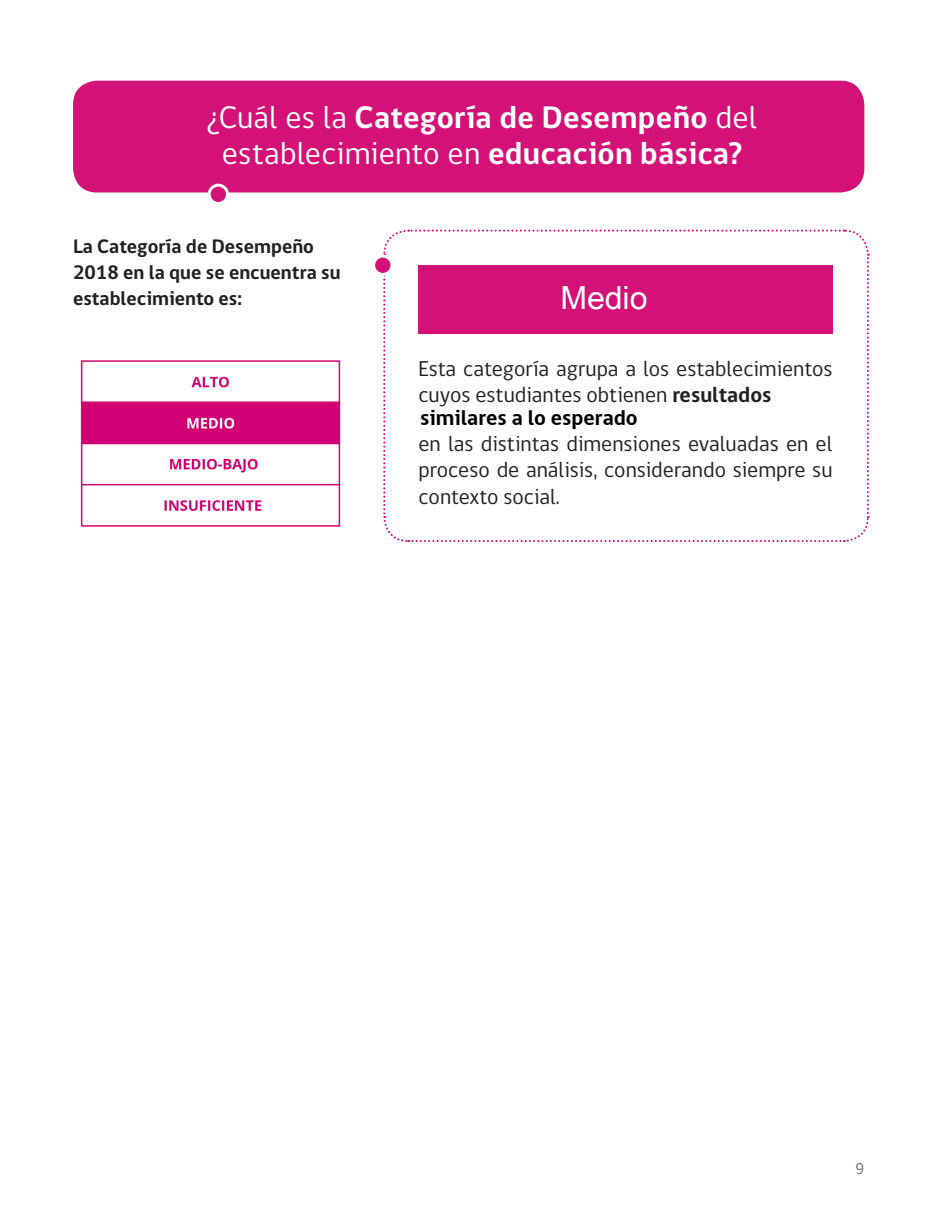
<style>
.page{position:relative;width:936px;height:1219px;background:#fff}
.page>*{position:absolute;margin:0;border:0;box-sizing:border-box;transform-origin:0 0}
.t1{font:700 32px/36px "gob CL";letter-spacing:.01em;color:#fff;text-align:center}
.t2{font:32px "Arial Unicode MS";color:#fff}
.CUERPO_DE_TEXTO{font:22px/26.4px "gob CL";color:#231f20}
.t3{font:700 22px "gob CL";color:#000}
.CUERPO_DE_TEXTO-2{font:700 20px/26px "gob CL";color:#231f20}
.t4{font:16px "gob CL";color:#6c6d70}
.s1{font-weight:400}
.s2{font-weight:700}
</style>
<div class="page">
<div style="left:73px;top:81px;width:791px;height:111px;background:#d31176;border-radius:24px"></div>
<svg style="left:207px;top:184px;width:22px;height:21px"></svg>
<div style="left:211px;top:187px;width:15px;height:15px;background:#d31176;border-radius:50%"></div>
<svg style="left:383px;top:229px;width:486px;height:313px"></svg>
<svg style="left:372px;top:255px;width:21px;height:21px"></svg>
<div style="left:375px;top:258px;width:15px;height:15px;background:#d31176;border-radius:50%"></div>
<img style="left:80px;top:360px;width:260px;height:167px">
<p class="t1" style="left:207px;top:100px;width:552px"><span class="s1">¿Cuál es la</span> Categoría de Desempeño <span class="s1">del establecimiento en</span> educación básica?</p>
<p class="CUERPO_DE_TEXTO-2" style="left:73px;top:234px;width:269px">La Categoría de Desempeño<br>2018 en la que se encuentra su establecimiento es:</p>
<h1 class="t2" style="left:560px;top:286px;width:89px">Medio</h1>
<p class="CUERPO_DE_TEXTO" style="left:418px;top:356px;width:415px">Esta categoría agrupa a los establecimientos cuyos estudiantes obtienen <span class="s2">resultados</span></p>
<p class="CUERPO_DE_TEXTO" style="left:418px;top:431px;width:415px;text-align:justify">en las distintas dimensiones evaluadas en el proceso de análisis, considerando siempre su contexto social.</p>
<p class="t3" style="left:420px;top:408px;width:219px">similares a lo esperado</p>
<p class="t4" style="left:855px;top:1157px;width:10px">9</p>
</div>
